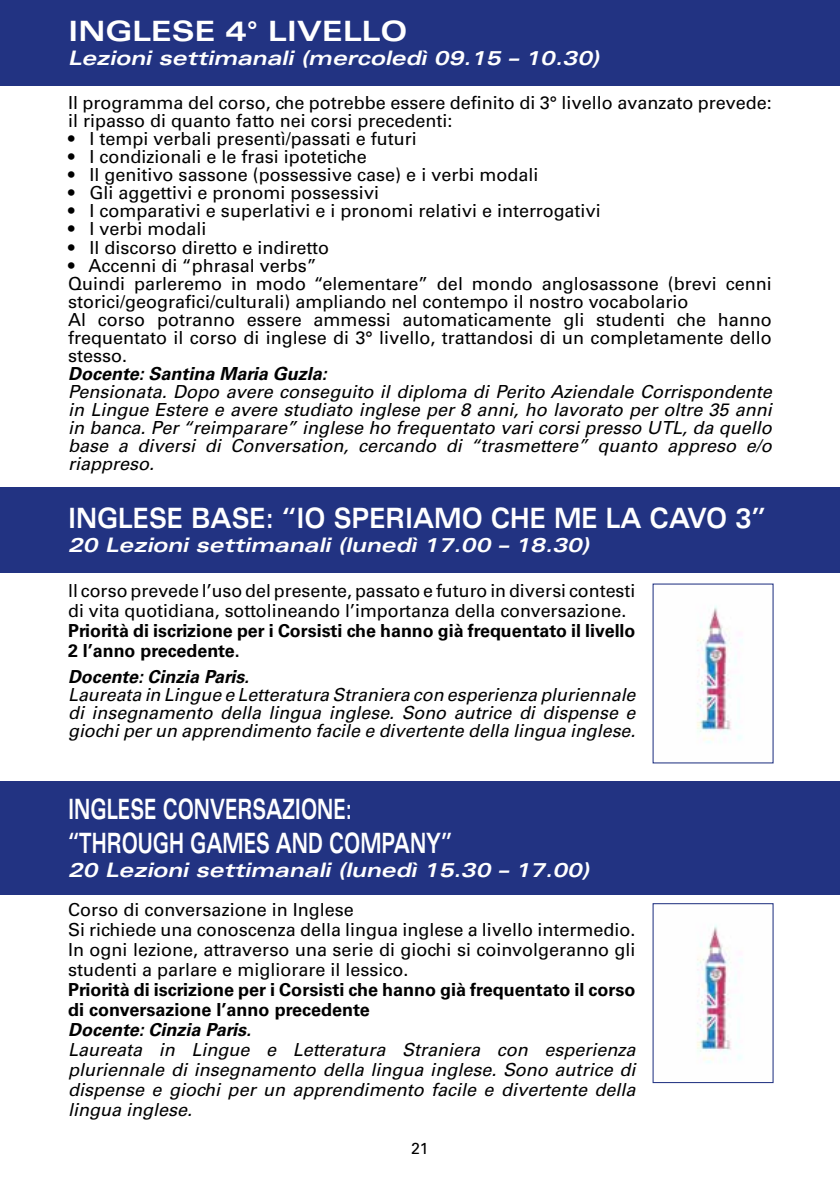
<style>
.page{position:relative;width:840px;height:1191px;background:#fff}
.page>*{position:absolute;margin:0;border:0;box-sizing:border-box;transform-origin:0 0}
.t1{font:700 expanded 28px/33.6px "Univers LT Std";color:#fff;scale:.6 1}
.t2{font:700 expanded 28px "Univers LT Std";color:#fff;scale:.78 1}
.t3{font:700 expanded 28px "Univers LT Std";color:#fff}
.t4{font:italic 700 expanded 20px "Univers LT Std";color:#fff}
.t5{font:18px/18px "Univers LT Std";color:#000}
.t6{font:italic 18px/18px "Univers LT Std";color:#000;text-align:justify}
.t7{font:700 18px/20px "Univers LT Std";color:#000}
.t8{font:italic 700 18px "Univers LT Std";color:#000}
.t9{font:16px "Univers LT Std";color:#000}
</style>
<div class="page">
<div style="left:0;top:781px;width:839px;height:113px;background:#223382"></div>
<div style="left:0;top:487px;width:839px;height:85px;background:#223382"></div>
<div style="left:0;top:0;width:839px;height:85px;background:#223382"></div>
<img style="left:697px;top:605px;width:46px;height:138px">
<img style="left:697px;top:924px;width:46px;height:139px">
<div style="left:652px;top:903px;width:121px;height:180px;border:1px solid #223382"></div>
<h1 class="t3" style="left:68px;top:15px;width:340px">INGLESE 4° LIVELLO</h1>
<p class="t4" style="left:68px;top:46px;width:532px">Lezioni settimanali (mercoledì 09.15 – 10.30)</p>
<p class="t5" style="left:68px;top:94px;width:705px">Il programma del corso, che potrebbe essere definito di 3° livello avanzato prevede: il ripasso di quanto fatto nei corsi precedenti:</p>
<p class="t5" style="left:68px;top:130px;width:350px">• I tempi verbali presentì/passati e futuri</p>
<p class="t5" style="left:68px;top:148px;width:300px">• I condizionali e le frasi ipotetiche</p>
<p class="t5" style="left:68px;top:166px;width:471px">• Il genitivo sassone (possessive case) e i verbi modali</p>
<p class="t5" style="left:68px;top:184px;width:312px">• Gli aggettivi e pronomi possessivi</p>
<p class="t5" style="left:68px;top:202px;width:534px">• I comparativi e superlativi e i pronomi relativi e interrogativi</p>
<p class="t5" style="left:68px;top:220px;width:140px">• I verbi modali</p>
<p class="t5" style="left:68px;top:238px;width:262px">• Il discorso diretto e indiretto</p>
<p class="t5" style="left:68px;top:256px;width:704px">• Accenni di “phrasal verbs”<br>Quindi parleremo in modo “elementare” del mondo anglosassone (brevi cenni storici/geografici/culturali) ampliando nel contempo il nostro vocabolario<br>Al corso potranno essere ammessi automaticamente gli studenti che hanno frequentato il corso di inglese di 3° livello, trattandosi di un completamente dello stesso.</p>
<p class="t8" style="left:68px;top:363px;width:260px">Docente: Santina Maria Guzla:</p>
<p class="t6" style="left:68px;top:382px;width:705px">Pensionata. Dopo avere conseguito il diploma di Perito Aziendale Corrispondente in Lingue Estere e avere studiato inglese per 8 anni, ho lavorato per oltre 35 anni in banca. Per “reimparare” inglese ho frequentato vari corsi presso UTL, da quello base a diversi di Conversation, cercando di “trasmettere” quanto appreso e/o riappreso.</p>
<h1 class="t2" style="left:68px;top:502px;width:895px">INGLESE BASE: “IO SPERIAMO CHE ME LA CAVO 3”</h1>
<p class="t4" style="left:68px;top:533px;width:522px">20 Lezioni settimanali (lunedì 17.00 – 18.30)</p>
<p class="t5" style="left:68px;top:580px;width:568px;line-height:20px">ll corso prevede l’uso del presente, passato e futuro in diversi contesti di vita quotidiana, sottolineando l’importanza della conversazione.</p>
<p class="t7" style="left:68px;top:620px;width:568px">Priorità di iscrizione per i Corsisti che hanno già frequentato il livello<br>2 l’anno precedente.</p>
<p class="t8" style="left:68px;top:665px;width:182px">Docente: Cinzia Paris.</p>
<p class="t6" style="left:68px;top:685px;width:568px">Laureata in Lingue e Letteratura Straniera con esperienza pluriennale di insegnamento della lingua inglese. Sono autrice di dispense e giochi per un apprendimento facile e divertente della lingua inglese.</p>
<h1 class="t1" style="left:68px;top:792px;width:641px">INGLESE CONVERSAZIONE: “THROUGH GAMES AND COMPANY”</h1>
<p class="t4" style="left:68px;top:858px;width:522px">20 Lezioni settimanali (lunedì 15.30 – 17.00)</p>
<p class="t5" style="left:68px;top:900px;width:568px;line-height:20px">Corso di conversazione in Inglese<br>Si richiede una conoscenza della lingua inglese a livello intermedio.<br>In ogni lezione, attraverso una serie di giochi si coinvolgeranno gli studenti a parlare e migliorare il lessico.</p>
<p class="t7" style="left:68px;top:980px;width:568px">Priorità di iscrizione per i Corsisti che hanno già frequentato il corso di conversazione l’anno precedente</p>
<p class="t8" style="left:68px;top:1019px;width:184px">Docente: Cinzia Paris.</p>
<p class="t6" style="left:68px;top:1040px;width:568px;line-height:20px">Laureata in Lingue e Letteratura Straniera con esperienza pluriennale di insegnamento della lingua inglese. Sono autrice di dispense e giochi per un apprendimento facile e divertente della lingua inglese.</p>
<p class="t9" style="left:411px;top:1139px;width:19px">21</p>
</div>
